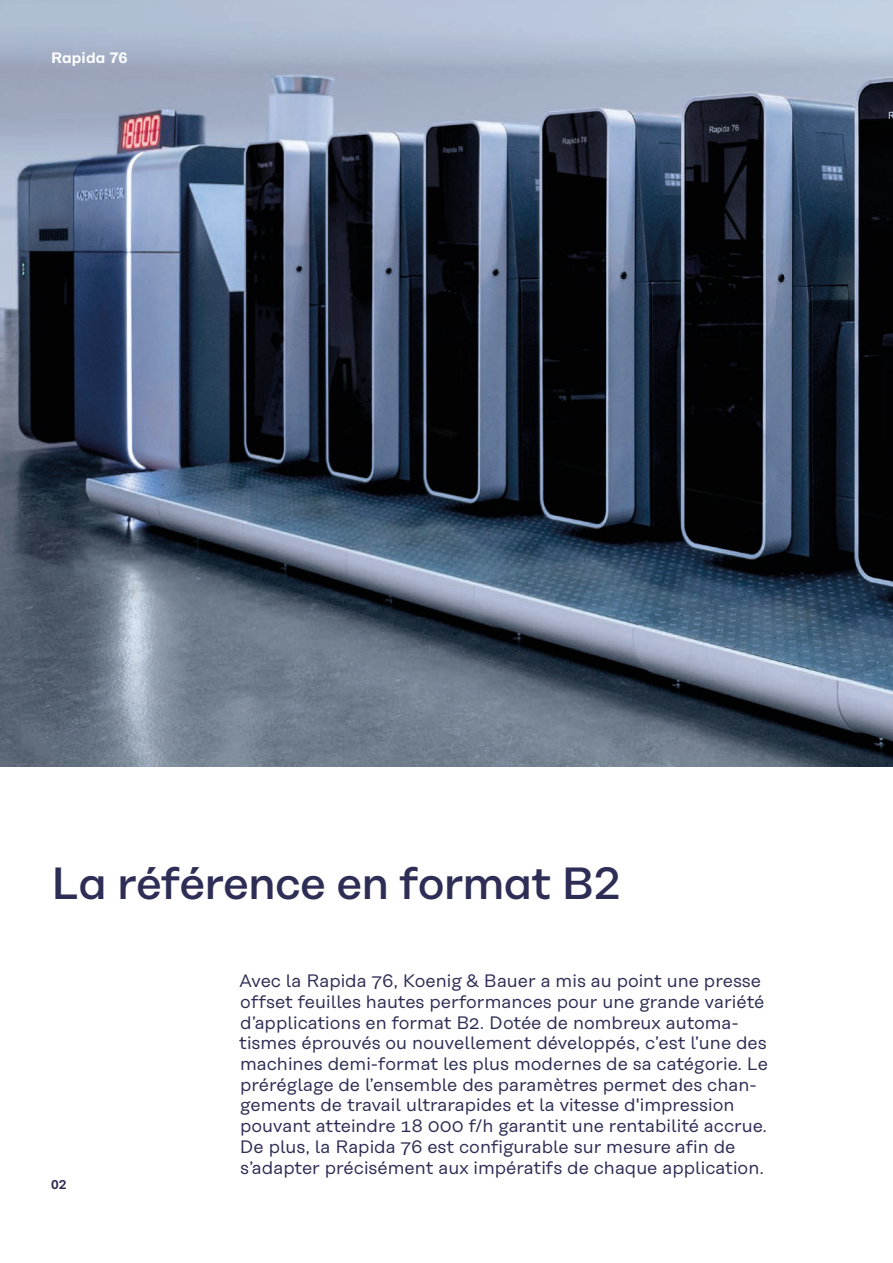
<style>
.page{position:relative;width:893px;height:1263px;background:#fff}
.page>*{position:absolute;margin:0;border:0;box-sizing:border-box;transform-origin:0 0}
.t1{font:500 45px "Koenig&Bauer H";letter-spacing:-.02em;color:#2d2d56}
.t2{font:18px/20.7px "Koenig&Bauer T";color:#2d2d56}
.t3{font:600 15px "Koenig&Bauer H";letter-spacing:.015em;color:#fff}
.t4{font:600 12.75px "Koenig&Bauer H";color:#2d2d56}
</style>
<div class="page">
<img style="left:0;top:0;width:893px;height:767px">
<p class="t3" style="left:51px;top:49px;width:78px">Rapida 76</p>
<h1 class="t1" style="left:51px;top:857px;width:571px">La référence en format B2</h1>
<p class="t4" style="left:51px;top:1177px;width:17px">02</p>
<p class="t2" style="left:239px;top:971px;width:531px">Avec la Rapida 76, Koenig &amp; Bauer a mis au point une presse offset feuilles hautes performances pour une grande variété d’applications en format B2. Dotée de nombreux automa&shy;tismes éprouvés ou nouvellement développés, c’est l’une des machines demi-format les plus modernes de sa catégorie. Le préréglage de l’ensemble des paramètres permet des chan&shy;gements de travail ultrarapides et la vitesse d'impression pouvant atteindre 18 000 f/h garantit une rentabilité accrue.<br>De plus, la Rapida 76 est configurable sur mesure afin de s’adapter précisément aux impératifs de chaque application.</p>
</div>
